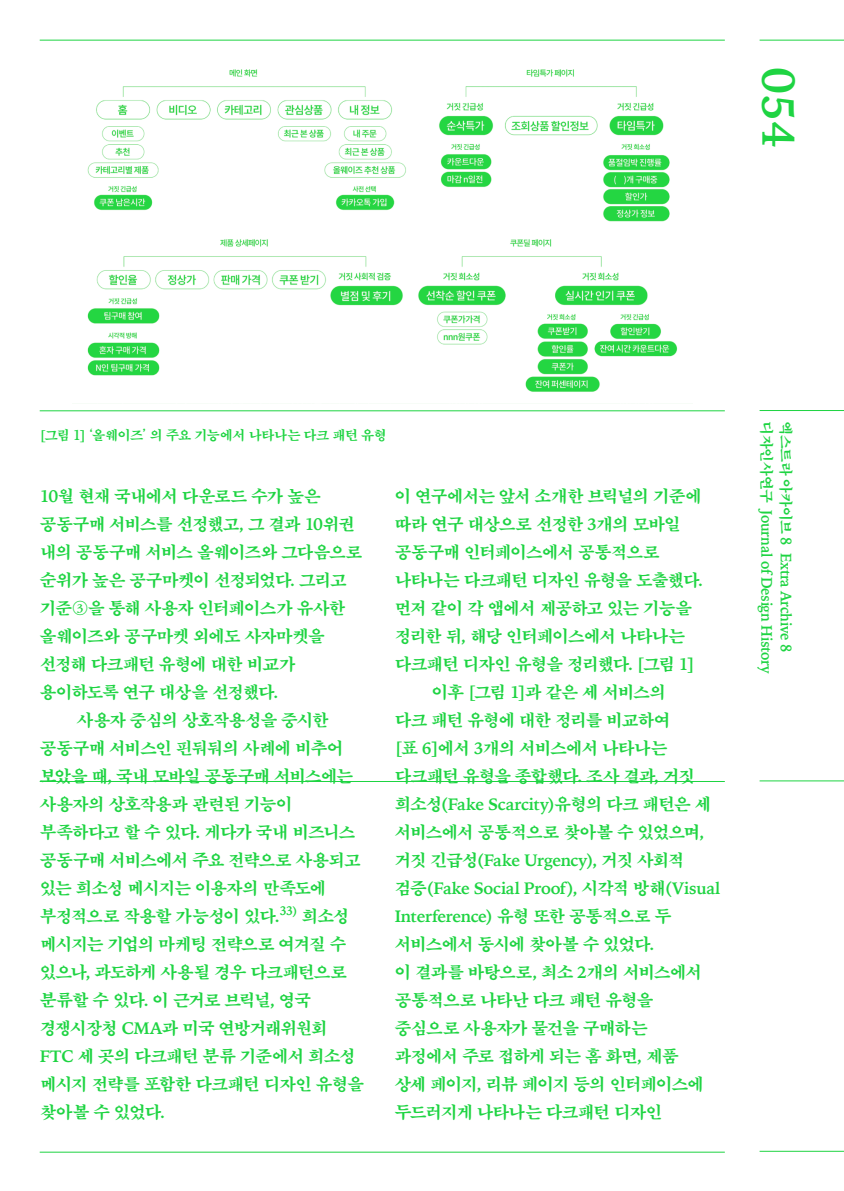
<style>
.page{position:relative;width:844px;height:1191px;background:#fff}
.page>*{position:absolute;margin:0;border:0;box-sizing:border-box;transform-origin:0 0}
.t1{font:700 45.5px "Iowan Old Style";color:#1ed442}
.t2{font:16.62px/28px "SM3 K Myung Jo";letter-spacing:-.055em;color:#1ed442}
.t3{font:700 16.62px/28px "Iowan Old Style";letter-spacing:-.025em;color:#1ed442}
.t4{font:700 15.05px/19.2px "Iowan Old Style";letter-spacing:-.025em;color:#1ed442;scale:.93 1}
.t5{font:13.12px "SM3 K Myung Jo";letter-spacing:-.04em;color:#1ed442}
.s1{font-family:"Iowan Old Style";font-weight:700}
.s2{font-family:"Iowan Old Style";font-weight:700;font-size:14.17px}
.s3{font-family:"SM3 K Myung Jo";font-weight:400}
.s4{font-family:"SM3 K Myung Jo";font-weight:400;font-size:14px}
</style>
<div class="page">
<hr style="left:759px;top:40px;width:84px;height:1px;background:#1ed442">
<hr style="left:759px;top:1150px;width:84px;height:1px;background:#1ed442">
<hr style="left:759px;top:410px;width:84px;height:1px;background:#1ed442">
<hr style="left:759px;top:780px;width:84px;height:1px;background:#1ed442">
<hr style="left:40px;top:40px;width:684px;height:1px;background:#1ed442">
<hr style="left:40px;top:1151px;width:684px;height:1px;background:#1ed442">
<hr style="left:40px;top:410px;width:684px;height:1px;background:#1ed442">
<hr style="left:40px;top:781px;width:684px;height:1px;background:#1ed442">
<img style="left:87px;top:69px;width:591px;height:323px">
<h1 class="t1" style="left:819px;top:67px;width:83px;rotate:90deg">054</h1>
<p class="t5" style="left:40px;top:428px;width:348px"><span class="s1">[</span>그림 <span class="s2">1</span><span class="s1">]</span> ‘올웨이즈’ 의 주요 기능에서 나타나는 다크 패턴 유형</p>
<p class="t2" style="left:40px;top:482px;width:282px"><span class="s1">10</span>월 현재 국내에서 다운로드 수가 높은</p>
<p class="t2" style="left:40px;top:510px;width:317px">공동구매 서비스를 선정했고<span class="s1">,</span> 그 결과 <span class="s1">10</span>위권</p>
<p class="t2" style="left:40px;top:538px;width:324px">내의 공동구매 서비스 올웨이즈와 그다음으로</p>
<p class="t2" style="left:40px;top:566px;width:308px">순위가 높은 공구마켓이 선정되었다<span class="s1">.</span> 그리고</p>
<p class="t2" style="left:40px;top:594px;width:307px">기준③을 통해 사용자 인터페이스가 유사한</p>
<p class="t2" style="left:40px;top:622px;width:286px">올웨이즈와 공구마켓 외에도 사자마켓을</p>
<p class="t2" style="left:40px;top:650px;width:257px">선정해 다크패턴 유형에 대한 비교가</p>
<p class="t2" style="left:40px;top:678px;width:240px">용이하도록 연구 대상을 선정했다<span class="s1">.</span></p>
<p class="t2" style="left:77px;top:706px;width:253px">사용자 중심의 상호작용성을 중시한</p>
<p class="t2" style="left:40px;top:734px;width:305px">공동구매 서비스인 핀둬둬의 사례에 비추어</p>
<p class="t2" style="left:40px;top:762px;width:315px">보았을 때<span class="s1">,</span> 국내 모바일 공동구매 서비스에는</p>
<p class="t2" style="left:40px;top:790px;width:254px">사용자의 상호작용과 관련된 기능이</p>
<p class="t2" style="left:40px;top:818px;width:317px">부족하다고 할 수 있다<span class="s1">.</span> 게다가 국내 비즈니스</p>
<p class="t2" style="left:40px;top:846px;width:322px">공동구매 서비스에서 주요 전략으로 사용되고</p>
<p class="t2" style="left:40px;top:874px;width:288px">있는 희소성 메시지는 이용자의 만족도에</p>
<p class="t2" style="left:40px;top:902px;width:311px">부정적으로 작용할 가능성이 있다<span class="s1">.</span><sup>33</sup><sup>)</sup> 희소성</p>
<p class="t2" style="left:40px;top:930px;width:308px">메시지는 기업의 마케팅 전략으로 여겨질 수</p>
<p class="t2" style="left:40px;top:958px;width:309px">있으나<span class="s1">,</span> 과도하게 사용될 경우 다크패턴으로</p>
<p class="t2" style="left:40px;top:986px;width:273px">분류할 수 있다<span class="s1">.</span> 이 근거로 브릭널<span class="s1">,</span> 영국</p>
<p class="t2" style="left:40px;top:1014px;width:289px">경쟁시장청 <span class="s1">CMA</span>과 미국 연방거래위원회</p>
<p class="t2" style="left:40px;top:1042px;width:317px"><span class="s1">FTC</span> 세 곳의 다크패턴 분류 기준에서 희소성</p>
<p class="t2" style="left:40px;top:1070px;width:326px">메시지 전략를 포함한 다크패턴 디자인 유형을</p>
<p class="t2" style="left:40px;top:1098px;width:127px">찾아볼 수 있었다<span class="s1">.</span></p>
<p class="t2" style="left:394px;top:482px;width:308px">이 연구에서는 앞서 소개한 브릭널의 기준에</p>
<p class="t2" style="left:394px;top:510px;width:287px">따라 연구 대상으로 선정한 <span class="s1">3</span>개의 모바일</p>
<p class="t2" style="left:394px;top:538px;width:266px">공동구매 인터페이스에서 공통적으로</p>
<p class="t2" style="left:394px;top:566px;width:310px">나타나는 다크패턴 디자인 유형을 도출했다<span class="s1">.</span></p>
<p class="t2" style="left:394px;top:594px;width:299px">먼저 같이 각 앱에서 제공하고 있는 기능을</p>
<p class="t2" style="left:394px;top:622px;width:292px">정리한 뒤<span class="s1">,</span> 해당 인터페이스에서 나타나는</p>
<p class="t2" style="left:394px;top:650px;width:302px">다크패턴 디자인 유형을 정리했다<span class="s1">. [</span>그림 <span class="s1">1]</span></p>
<p class="t2" style="left:432px;top:678px;width:236px">이후 <span class="s1">[</span>그림 <span class="s1">1]</span>과 같은 세 서비스의</p>
<p class="t2" style="left:394px;top:706px;width:277px">다크 패턴 유형에 대한 정리를 비교하여</p>
<p class="t2" style="left:394px;top:734px;width:274px"><span class="s1">[</span>표 <span class="s1">6]</span>에서 <span class="s1">3</span>개의 서비스에서 나타나는</p>
<p class="t2" style="left:394px;top:762px;width:302px">다크패턴 유형을 종합했다<span class="s1">.</span> 조사 결과<span class="s1">,</span> 거짓</p>
<p class="t3" style="left:394px;top:789px;width:318px"><span class="s3">희소성</span>(Fake Scarcity)<span class="s3">유형의 다크 패턴은 세</span></p>
<p class="t2" style="left:394px;top:818px;width:311px">서비스에서 공통적으로 찾아볼 수 있었으며<span class="s1">,</span></p>
<p class="t3" style="left:394px;top:845px;width:327px"><span class="s3">거짓 긴급성</span>(Fake Urgency), <span class="s3">거짓 사회적 검증</span>(Fake Social Proof), <span class="s3">시각적 방해</span>(Visual<br>Interference) <span class="s3">유형 또한 공통적으로 두</span></p>
<p class="t2" style="left:394px;top:930px;width:310px">서비스에서 동시에 찾아볼 수 있었다<span class="s1">.<br></span>이 결과를 바탕으로<span class="s1">,</span> 최소 <span class="s1">2</span>개의 서비스에서 공통적으로 나타난 다크 패턴 유형을 중심으로 사용자가 물건을 구매하는 과정에서 주로 접하게 되는 홈 화면<span class="s1">,</span> 제품 상세 페이지<span class="s1">,</span> 리뷰 페이지 등의 인터페이스에 두드러지게 나타나는 다크패턴 디자인</p>
<p class="t4" style="left:796px;top:421px;width:273px;rotate:90deg"><span class="s4">엑스트라 아카이브</span> 8 Extra Archive 8 <span class="s4">디자인사연구</span> Journal of Design History</p>
</div>
